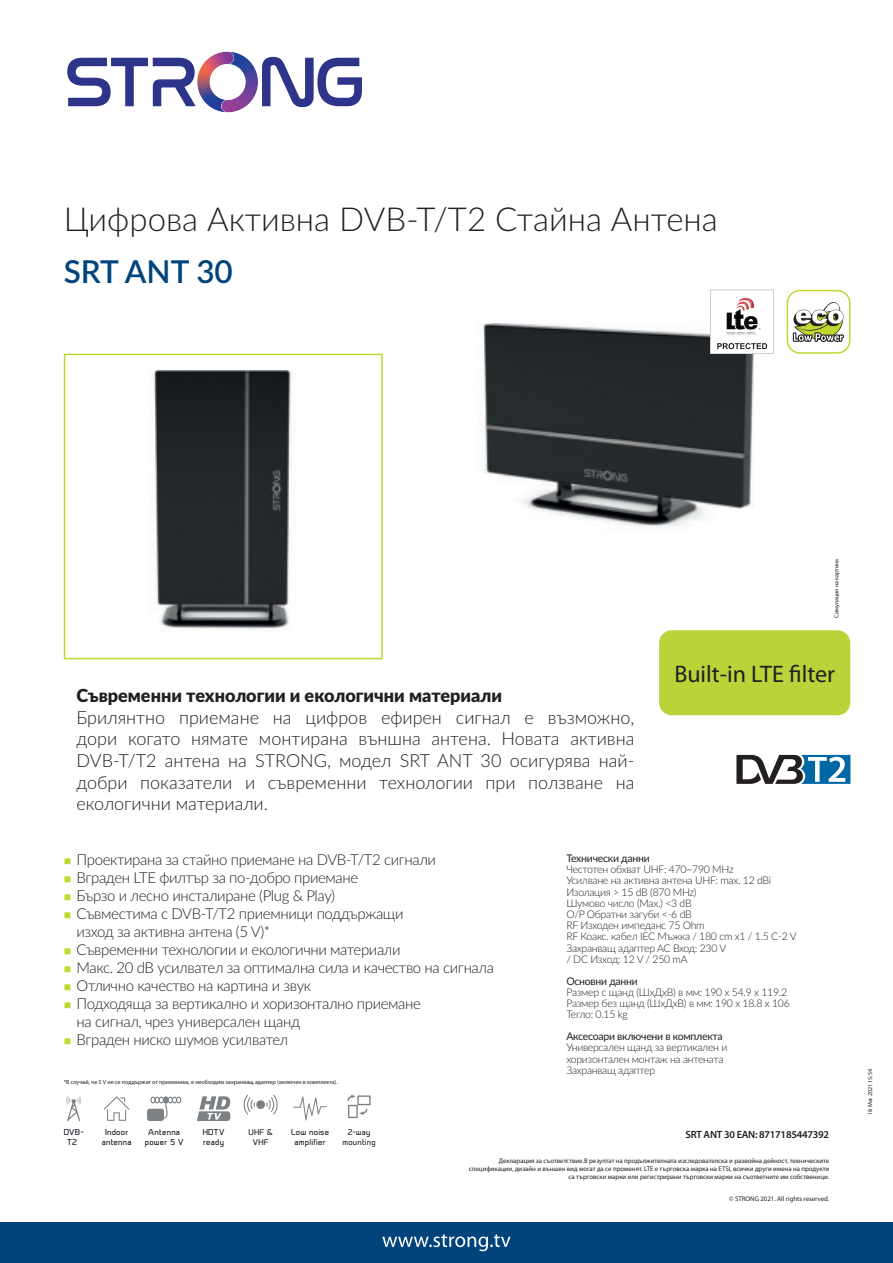
<style>
.page{position:relative;width:893px;height:1263px;background:#fff}
.page>*{position:absolute;margin:0;border:0;box-sizing:border-box;transform-origin:0 0}
.t1{font:300 33px "Lato";color:#231f20}
.t2{font:600 31.5px "Lato";color:#00447b}
.t3{font:24px "Myriad Pro";color:#231f20}
.t4{font:300 18px/21.6px "Lato";color:#231f20;text-align:justify}
.t5{font:900 18px "Lato";color:#231f20}
.t6{font:300 15px/18px "Lato";letter-spacing:-.025em;color:#231f20}
.t7{font:300 10.5px/11.2px "Lato";letter-spacing:-.025em;color:#231f20}
.t8{font:10.5px "Lato";letter-spacing:-.025em;color:#231f20}
.t9{font:600 10.5px "Myriad Pro";letter-spacing:-.025em;color:#231f20}
.t10{font:7.95px/9.6px "Prime";letter-spacing:.03em;color:#0a0d14;text-align:center}
.t11{font:7.8px/9.3px "Prime";letter-spacing:.03em;color:#0f1313;text-align:center}
.t12{font:6.75px/8.1px "Myriad Pro";color:#231f20;text-align:right}
.t13{font:6px "Myriad Pro";color:#231f20}
</style>
<div class="page">
<svg style="left:262px;top:57px;width:100px;height:50px"></svg>
<svg style="left:67px;top:52px;width:178px;height:60px"></svg>
<div style="left:0;top:1222px;width:893px;height:41px;background:#00447b"></div>
<svg style="left:382px;top:1234px;width:129px;height:17px"></svg>
<div style="left:64px;top:354px;width:319px;height:305px;border:2px solid #c1d72f"></div>
<img style="left:481px;top:324px;width:306px;height:203px">
<svg style="left:787px;top:290px;width:63px;height:64px"></svg>
<svg style="left:710px;top:290px;width:64px;height:64px"></svg>
<svg style="left:736px;top:755px;width:114px;height:29px"></svg>
<img style="left:151px;top:371px;width:142px;height:259px">
<svg style="left:66px;top:1096px;width:15px;height:25px"></svg>
<div style="left:147px;top:1109px;width:17px;height:12px;background:#7d8184;border-radius:3px"></div>
<svg style="left:150px;top:1096px;width:31px;height:22px"></svg>
<svg style="left:197px;top:1096px;width:33px;height:25px"></svg>
<svg style="left:293px;top:1096px;width:34px;height:24px"></svg>
<svg style="left:104px;top:1096px;width:25px;height:25px"></svg>
<svg style="left:244px;top:1094px;width:11px;height:21px"></svg>
<svg style="left:266px;top:1094px;width:12px;height:21px"></svg>
<div style="left:256px;top:1100px;width:9px;height:9px;background:#7d8181;border-radius:50%"></div>
<svg style="left:347px;top:1094px;width:24px;height:24px"></svg>
<div style="left:659px;top:630px;width:191px;height:85px;background:#b8d438;border-radius:13px"></div>
<h1 class="t1" style="left:64px;top:196px;width:656px">Цифрова Активна DVB-T/T2 Стайна Антена</h1>
<h2 class="t2" style="left:64px;top:254px;width:171px">SRT ANT 30</h2>
<p class="t13" style="left:834px;top:617px;width:60px;rotate:-90deg">Симулация на картина</p>
<p class="t5" style="left:77px;top:682px;width:427px">Съвременни технологии и екологични материали</p>
<p class="t4" style="left:77px;top:706px;width:559px">Брилянтно приемане на цифров ефирен сигнал е възможно, дори когато нямате монтирана външна антена. Новата активна DVB-T/T2 антена на STRONG, модел SRT ANT 30 осигурява най&shy;добри показатели и съвременни технологии при ползване на екологични материали.</p>
<h3 class="t3" style="left:674px;top:664px;width:162px">Built-in LTE filter</h3>
<p class="t6" style="left:77px;top:850px;width:419px">Проектирана за стайно приемане на DVB-T/T2 сигнали<br>Вграден LTE филтър за по-добро приемане<br>Бързо и лесно инсталиране (Plug &amp; Play)<br>Съвместима с DVB-T/T2 приемници поддържащи<br>изход за активна антена (5 V)*<br>Съвременни технологии и екологични материали<br>Макс. 20 dB усилвател за оптимална сила и качество на сигнала Отлично качество на картина и звук<br>Подходяща за вертикално и хоризонтално приемане<br>на сигнал, чрез универсален щанд<br>Вграден ниско шумов усилвател</p>
<p class="t13" style="left:64px;top:1080px;width:275px">*В случай, че 5 V не се поддържат от приемника, е необходим захранващ адаптер (включен в комплекта).</p>
<p class="t8" style="left:566px;top:850px;width:85px">Технически данни</p>
<p class="t7" style="left:566px;top:863px;width:232px">Честотен обхват UHF: 470~790 MHz<br>Усилване на активна антена UHF: max. 12 dBi<br>Изолация &gt; 15 dB (870 MHz)<br>Шумово число (Max.) &lt;3 dB<br>O/P Обратни загуби &lt;-6 dB<br>RF Изходен импеданс 75 Ohm<br>RF Коакс. кабел IEC Мъжка / 180 cm x1 / 1.5 C-2 V<br>Захранващ адаптер AC Вход: 230 V<br>/ DC Изход: 12 V / 250 mA</p>
<p class="t8" style="left:566px;top:973px;width:73px">Основни данни</p>
<p class="t7" style="left:566px;top:986px;width:225px">Размер с щанд (ШxДxВ) в мм: 190 x 54.9 x 119.2<br>Размер без щанд (ШxДxВ) в мм: 190 x 18.8 x 106<br>Тегло: 0.15 kg</p>
<p class="t8" style="left:566px;top:1029px;width:158px">Аксесоари включени в комплекта</p>
<p class="t7" style="left:566px;top:1042px;width:162px">Универсален щанд за вертикален и хоризонтален монтаж на антената<br>Захранващ адаптер</p>
<p class="t10" style="left:102px;top:1128px;width:31px">Indoor antenna</p>
<p class="t11" style="left:249px;top:1128px;width:26px">UHF &amp;<br>VHF</p>
<p class="t11" style="left:343px;top:1128px;width:34px">2-way mounting</p>
<p class="t10" style="left:64px;top:1128px;width:21px">DVB-</p>
<p class="t9" style="left:685px;top:1128px;width:145px">SRT ANT 30 EAN: 8717185447392</p>
<p class="t10" style="left:67px;top:1138px;width:12px">T2</p>
<p class="t10" style="left:145px;top:1128px;width:40px">Antenna power 5 V</p>
<p class="t10" style="left:203px;top:1128px;width:23px;text-align:left">HDTV ready</p>
<p class="t10" style="left:291px;top:1128px;width:40px">Low noise amplifier</p>
<p class="t12" style="left:469px;top:1157px;width:362px">Декларация за съответствие.В резултат на продължителната изследователска и развойна дейност, техническите спецификации, дизайн и външен вид могат да се променят. LTE е търговска марка на ETSI, всички други имена на продукти са търговски марки или регистрирани търговски марки на съответните им собственици.</p>
<p class="t12" style="left:729px;top:1195px;width:101px">© STRONG 2021. All rights reserved.</p>
<p class="t13" style="left:868px;top:1115px;width:47px;rotate:-90deg">18 Mar 2021 15:54</p>
</div>
